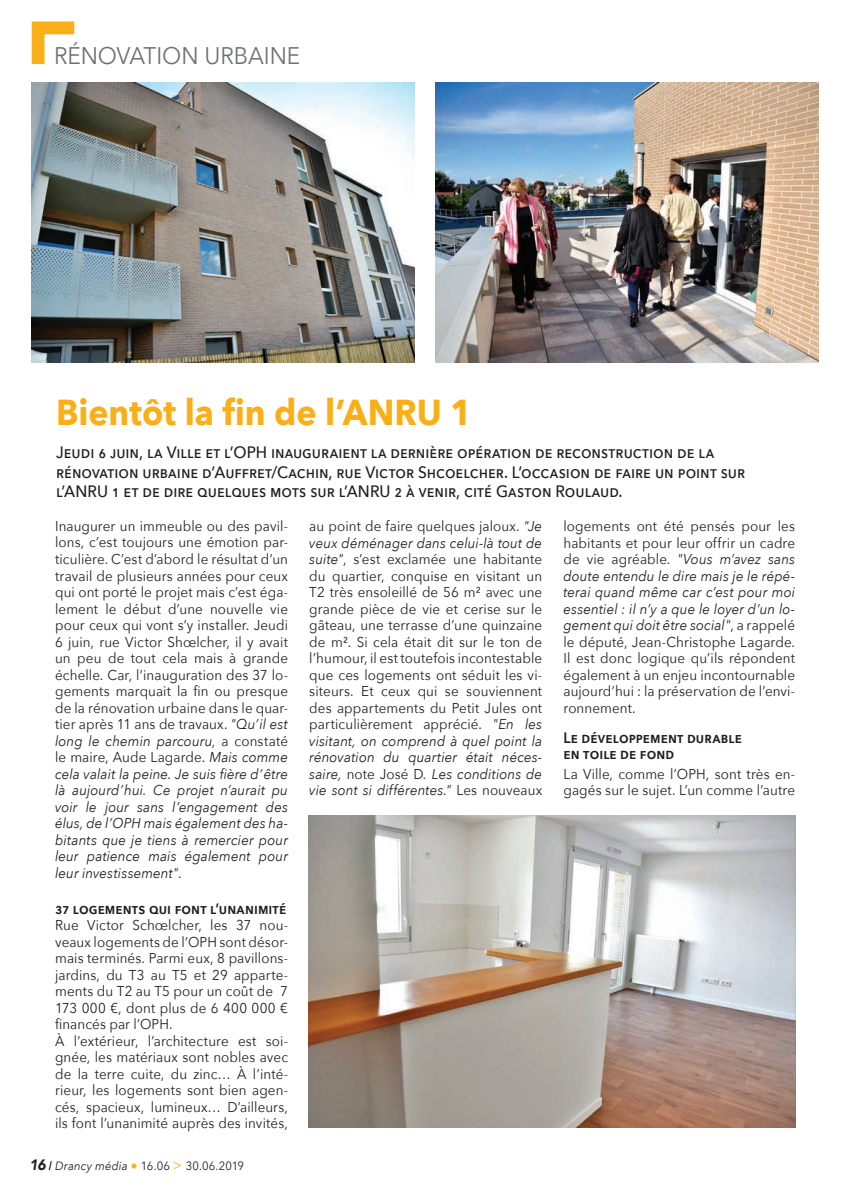
<style>
.page{position:relative;width:852px;height:1191px;background:#fff}
.page>*{position:absolute;margin:0;border:0;box-sizing:border-box;transform-origin:0 0}
.t1{font:700 36px "Avenir Next";color:#faaf18;scale:.94 1}
.t2{font:24px "Avenir Next";color:#6f7073;scale:.94 1}
.t3{font:500 16.5px/19.5px "Avenir Next";color:#231f20;scale:.94 1}
.t4{font:600 15px "Avenir Next";letter-spacing:.015em;color:#231f20;scale:.94 1}
.t5{font:14.25px/16.5px "Avenir Next";letter-spacing:.005em;color:#231f20;text-align:justify;scale:.94 1}
.t6{font:12px "Avenir Next";color:#231f20;scale:.94 1}
.s1{font-style:italic}
.s2{font-family:"Avenir";font-weight:900;font-style:italic;font-size:15px}
.s3{font-family:"Arial";font-weight:900}
.s4{font-size:14.25px;color:#faaf18}
.s5{font-size:15px;color:#faaf18}
</style>
<div class="page">
<svg style="left:32px;top:21px;width:42px;height:43px"></svg>
<img style="left:32px;top:82px;width:382px;height:280px">
<img style="left:436px;top:82px;width:382px;height:280px">
<img style="left:308px;top:815px;width:487px;height:312px">
<p class="t2" style="left:54px;top:35px;width:263px">RÉNOVATION URBAINE</p>
<p class="t1" style="left:56px;top:381px;width:444px">Bientôt la fin de l’ANRU 1</p>
<p class="t3" style="left:56px;top:442px;width:734px">Jeudi 6 juin, la Ville et l’OPH inauguraient la dernière opération de reconstruction de la rénovation urbaine d’Auffret/Cachin, rue Victor Shcoelcher. L’occasion de faire un point sur l’ANRU 1 et de dire quelques mots sur l’ANRU 2 à venir, cité Gaston Roulaud.</p>
<p class="t5" style="left:55px;top:517px;width:249px">Inaugurer un immeuble ou des pavil&shy;lons, c’est toujours une émotion par&shy;ticulière. C’est d’abord le résultat d’un travail de plusieurs années pour ceux qui ont porté le projet mais c’est éga&shy;lement le début d’une nouvelle vie pour ceux qui vont s’y installer. Jeudi 6 juin, rue Victor Shoelcher, il y avait un peu de tout cela mais à grande échelle. Car, l’inauguration des 37 lo&shy;gements marquait la fin ou presque de la rénovation urbaine dans le quar&shy;tier après 11 ans de travaux. <span class="s1">"Qu’il est long le chemin parcouru,</span> a constaté le maire, Aude Lagarde. <span class="s1">Mais comme cela valait la peine. Je suis fière d’être là aujourd’hui. Ce projet n’aurait pu voir le jour sans l’engagement des élus, de l’OPH mais également des ha&shy;bitants que je tiens à remercier pour leur patience mais également pour leur investissement"</span>.</p>
<p class="t4" style="left:55px;top:895px;width:247px">37 logements qui font l’unanimité</p>
<p class="t5" style="left:55px;top:916px;width:249px">Rue Victor Schoelcher, les 37 nou&shy;veaux logements de l’OPH sont désor&shy;mais terminés. Parmi eux, 8 pavillons-</p>
<p class="t5" style="left:55px;top:965px;width:249px">jardins, du T3 au T5 et 29 apparte&shy;ments du T2 au T5 pour un coût de 7<br>173 000 €, dont plus de 6 400 000 € financés par l’OPH.</p>
<p class="t5" style="left:55px;top:1031px;width:249px">À l’extérieur, l’architecture est soi&shy;gnée, les matériaux sont nobles avec de la terre cuite, du zinc… À l’inté&shy;rieur, les logements sont bien agen&shy;cés, spacieux, lumineux… D’ailleurs, ils font l’unanimité auprès des invités,</p>
<p class="t6" style="left:30px;top:1155px;width:230px"><span class="s2">16</span> <span class="s3">/</span> <span class="s1">Drancy média</span> <span class="s4">•</span> 16.06 <span class="s5">&gt;</span> 30.06.2019</p>
<p class="t5" style="left:309px;top:517px;width:249px">au point de faire quelques jaloux. <span class="s1">"Je veux déménager dans celui-là tout de suite"</span>, s’est exclamée une habitante du quartier, conquise en visitant un T2 très ensoleillé de 56 m² avec une grande pièce de vie et cerise sur le gâteau, une terrasse d’une quinzaine de m². Si cela était dit sur le ton de l’humour, il est toutefois incontestable que ces logements ont séduit les vi&shy;siteurs. Et ceux qui se souviennent des appartements du Petit Jules ont particulièrement apprécié. <span class="s1">"En les visitant, on comprend à quel point la rénovation du quartier était néces&shy;saire,</span> note José D<span class="s1">. Les conditions de vie sont si différentes."</span> Les nouveaux</p>
<p class="t5" style="left:563px;top:517px;width:248px">logements ont été pensés pour les habitants et pour leur offrir un cadre de vie agréable. <span class="s1">"Vous m’avez sans doute entendu le dire mais je le répé&shy;terai quand même car c’est pour moi essentiel : il n’y a que le loyer d’un lo&shy;gement qui doit être social"</span>, a rappelé le député, Jean-Christophe Lagarde.<br>Il est donc logique qu’ils répondent également à un enjeu incontournable aujourd’hui : la préservation de l’envi&shy;ronnement.</p>
<p class="t4" style="left:563px;top:724px;width:191px">Le développement durable</p>
<p class="t4" style="left:563px;top:741px;width:119px">en toile de fond</p>
<p class="t5" style="left:563px;top:764px;width:248px">La Ville, comme l’OPH, sont très en&shy;gagés sur le sujet. L’un comme l’autre</p>
</div>
